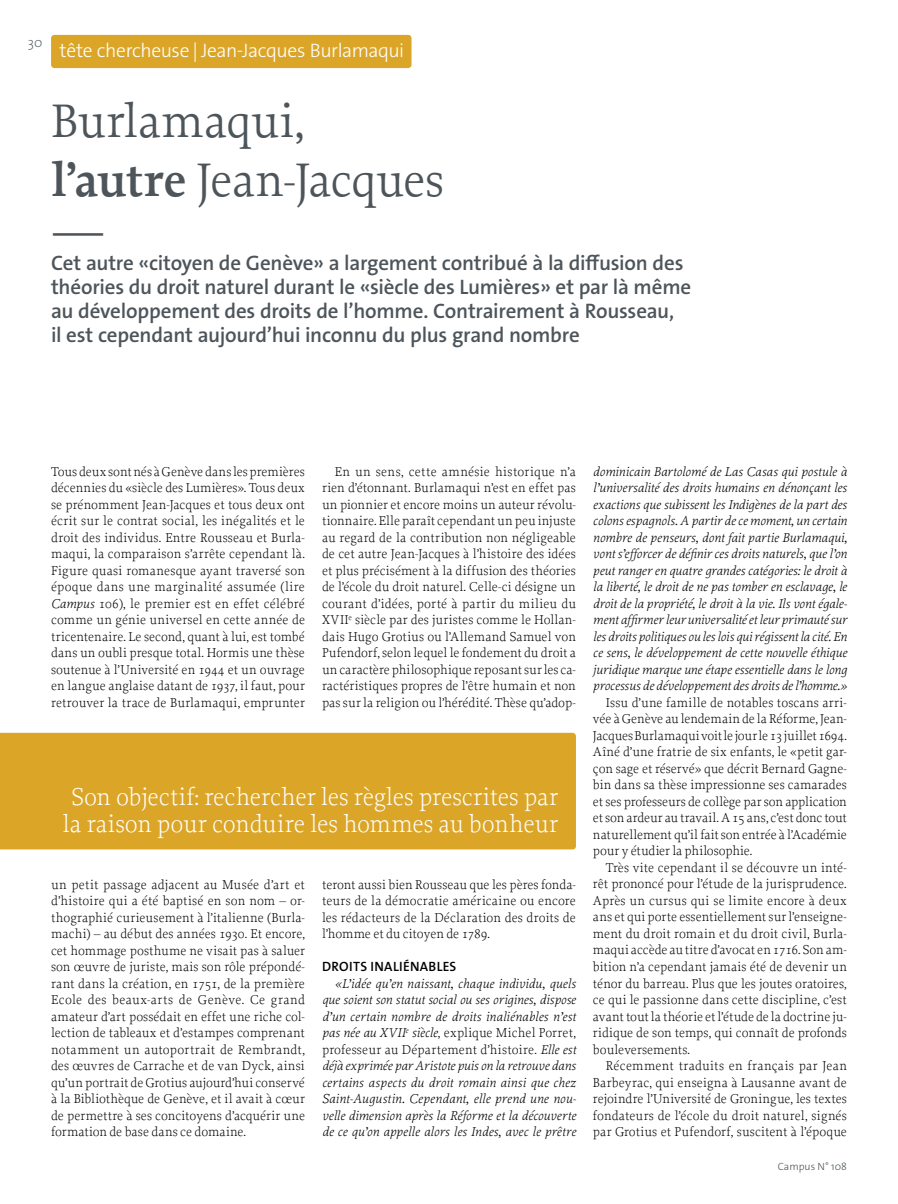
<style>
.page{position:relative;width:898px;height:1204px;background:#fff}
.page>*{position:absolute;margin:0;border:0;box-sizing:border-box;transform-origin:0 0}
.t1{font:49.5px/59.4px "Proforma";letter-spacing:-.01em;color:#4d555b}
.t2{font:italic 500 49.5px "Proforma";color:#4d555b}
.t3{font:300 25.5px/27px "Proforma";letter-spacing:-.005em;color:#fff;text-align:center}
.t4{font:600 21px/24px "The Sans Os F";letter-spacing:-.01em;color:#4d555b}
.t5{font:300 19.5px "The Sans Os F";letter-spacing:-.02em;color:#fff}
.t6{font:300 13.5px/16.5px "Proforma";color:#000;text-align:justify}
.t7{font:italic 300 13.5px/16.5px "Proforma";letter-spacing:.005em;color:#000;text-align:justify}
.t8{font:600 13.5px "The Sans Os F";color:#000}
.t9{font:200 13.5px "The Sans Os F";color:#4d555b}
.t10{font:300 10.5px "The Sans Os F";color:#4d555b}
.s1{font-weight:600}
.s2{font-style:italic}
.s3{font-style:normal}
</style>
<div class="page">
<div style="left:51px;top:35px;width:360px;height:33px;background:#dba628;border-radius:3px"></div>
<div style="left:0;top:732px;width:575px;height:117px;background:#dba628"></div>
<p class="t9" style="left:28px;top:34px;width:16px">30</p>
<h3 class="t5" style="left:60px;top:38px;width:346px">tête chercheuse | Jean-Jacques Burlamaqui</h3>
<h1 class="t1" style="left:51px;top:90px;width:394px">Burlamaqui, <span class="s1">l’autre</span> Jean-Jacques</h1>
<h1 class="t2" style="left:51px;top:198px;width:51px">—</h1>
<p class="t4" style="left:51px;top:250px;width:641px">Cet autre «citoyen de Genève» a largement contribué à la diffusion des théories du droit naturel durant le «siècle des Lumières» et par là même au développement des droits de l’homme. Contrairement à Rousseau,<br>il est cependant aujourd’hui inconnu du plus grand nombre</p>
<p class="t6" style="left:51px;top:463px;width:255px">Tous deux sont nés à Genève dans les premières décennies du «siècle des Lumières». Tous deux se prénomment Jean-Jacques et tous deux ont écrit sur le contrat social, les inégalités et le droit des individus. Entre Rousseau et Burla&shy;maqui, la comparaison s’arrête cependant là.<br>Figure quasi romanesque ayant traversé son époque dans une marginalité assumée (lire <span class="s2">Campus</span> 106), le premier est en effet célébré comme un génie universel en cette année de tricentenaire. Le second, quant à lui, est tombé dans un oubli presque total. Hormis une thèse soutenue à l’Université en 1944 et un ouvrage en langue anglaise datant de 1937, il faut, pour retrouver la trace de Burlamaqui, emprunter</p>
<p class="t6" style="left:322px;top:463px;width:255px;text-indent:13px">En un sens, cette amnésie historique n’a rien d’étonnant. Burlamaqui n’est en effet pas un pionnier et encore moins un auteur révolu&shy;tionnaire. Elle paraît cependant un peu injuste au regard de la contribution non négligeable de cet autre Jean-Jacques à l’histoire des idées et plus précisément à la diffusion des théories de l’école du droit naturel. Celle-ci désigne un courant d’idées, porté à partir du milieu du XVII<sup>e</sup> siècle par des juristes comme le Hollan&shy;dais Hugo Grotius ou l’Allemand Samuel von Pufendorf, selon lequel le fondement du droit a un caractère philosophique reposant sur les ca&shy;ractéristiques propres de l’être humain et non pas sur la religion ou l’hérédité. Thèse qu’adop-</p>
<h2 class="t3" style="left:62px;top:783px;width:497px">Son objectif: rechercher les règles prescrites par la raison pour conduire les hommes au bonheur</h2>
<p class="t6" style="left:51px;top:875px;width:255px">un petit passage adjacent au Musée d’art et d’histoire qui a été baptisé en son nom – or&shy;thographié curieusement à l’italienne (Burla&shy;machi) – au début des années 1930. Et encore, cet hommage posthume ne visait pas à saluer son œuvre de juriste, mais son rôle prépondé&shy;rant dans la création, en 1751, de la première Ecole des beaux-arts de Genève. Ce grand amateur d’art possédait en effet une riche col&shy;lection de tableaux et d’estampes comprenant notamment un autoportrait de Rembrandt, des œuvres de Carrache et de van Dyck, ainsi qu’un portrait de Grotius aujourd’hui conservé à la Bibliothèque de Genève, et il avait à cœur de permettre à ses concitoyens d’acquérir une formation de base dans ce domaine.</p>
<p class="t6" style="left:322px;top:875px;width:255px">teront aussi bien Rousseau que les pères fonda&shy;teurs de la démocratie américaine ou encore les rédacteurs de la Déclaration des droits de l’homme et du citoyen de 1789.</p>
<p class="t8" style="left:322px;top:957px;width:18px">Droits</p>
<p class="t8" style="left:370px;top:957px;width:8px">inali</p>
<p class="t8" style="left:403px;top:957px;width:41px">énables</p>
<p class="t7" style="left:322px;top:974px;width:255px;text-indent:13px">«L’idée qu’en naissant, chaque individu, quels que soient son statut social ou ses origines, dispose d’un certain nombre de droits inaliénables n’est pas née au XVII<sup>e</sup> siècle<span class="s3">, explique Michel Porret, professeur au Département d’histoire.</span> Elle est déjà exprimée par Aristote puis on la retrouve dans certains aspects du droit romain ainsi que chez Saint-Augustin. Cependant, elle prend une nou&shy;velle dimension après la Réforme et la découverte de ce qu’on appelle alors les Indes, avec le prêtre</p>
<p class="t7" style="left:592px;top:463px;width:255px">dominicain Bartolomé de Las Casas qui postule à l’universalité des droits humains en dénonçant les exactions que subissent les Indigènes de la part des colons espagnols. A partir de ce moment, un certain nombre de penseurs, dont fait partie Burlamaqui, vont s’efforcer de définir ces droits naturels, que l’on peut ranger en quatre grandes catégories: le droit à la liberté, le droit de ne pas tomber en esclavage, le droit de la propriété, le droit à la vie. Ils vont égale&shy;ment affirmer leur universalité et leur primauté sur les droits politiques ou les lois qui régissent la cité. En ce sens, le développement de cette nouvelle éthique juridique marque une étape essentielle dans le long processus de développement des droits de l’homme.»</p>
<p class="t6" style="left:592px;top:694px;width:255px;text-indent:13px">Issu d’une famille de notables toscans arri&shy;vée à Genève au lendemain de la Réforme, Jean-Jacques Burlamaqui voit le jour le 13 juillet 1694.<br>Aîné d’une fratrie de six enfants, le «petit gar&shy;çon sage et réservé» que décrit Bernard Gagne&shy;bin dans sa thèse impressionne ses camarades et ses professeurs de collège par son application et son ardeur au travail. A 15 ans, c’est donc tout naturellement qu’il fait son entrée à l’Académie pour y étudier la philosophie.</p>
<p class="t6" style="left:592px;top:859px;width:255px;text-indent:13px">Très vite cependant il se découvre un inté&shy;rêt prononcé pour l’étude de la jurisprudence.<br>Après un cursus qui se limite encore à deux ans et qui porte essentiellement sur l’enseigne&shy;ment du droit romain et du droit civil, Burla&shy;maqui accède au titre d’avocat en 1716. Son am&shy;bition n’a cependant jamais été de devenir un ténor du barreau. Plus que les joutes oratoires, ce qui le passionne dans cette discipline, c’est avant tout la théorie et l’étude de la doctrine ju&shy;ridique de son temps, qui connaît de profonds bouleversements.</p>
<p class="t6" style="left:592px;top:1057px;width:255px;text-indent:13px">Récemment traduits en français par Jean Barbeyrac, qui enseigna à Lausanne avant de rejoindre l’Université de Groningue, les textes fondateurs de l’école du droit naturel, signés par Grotius et Pufendorf, suscitent à l’époque</p>
<p class="t10" style="left:777px;top:1159px;width:71px">Campus N° 108</p>
</div>
